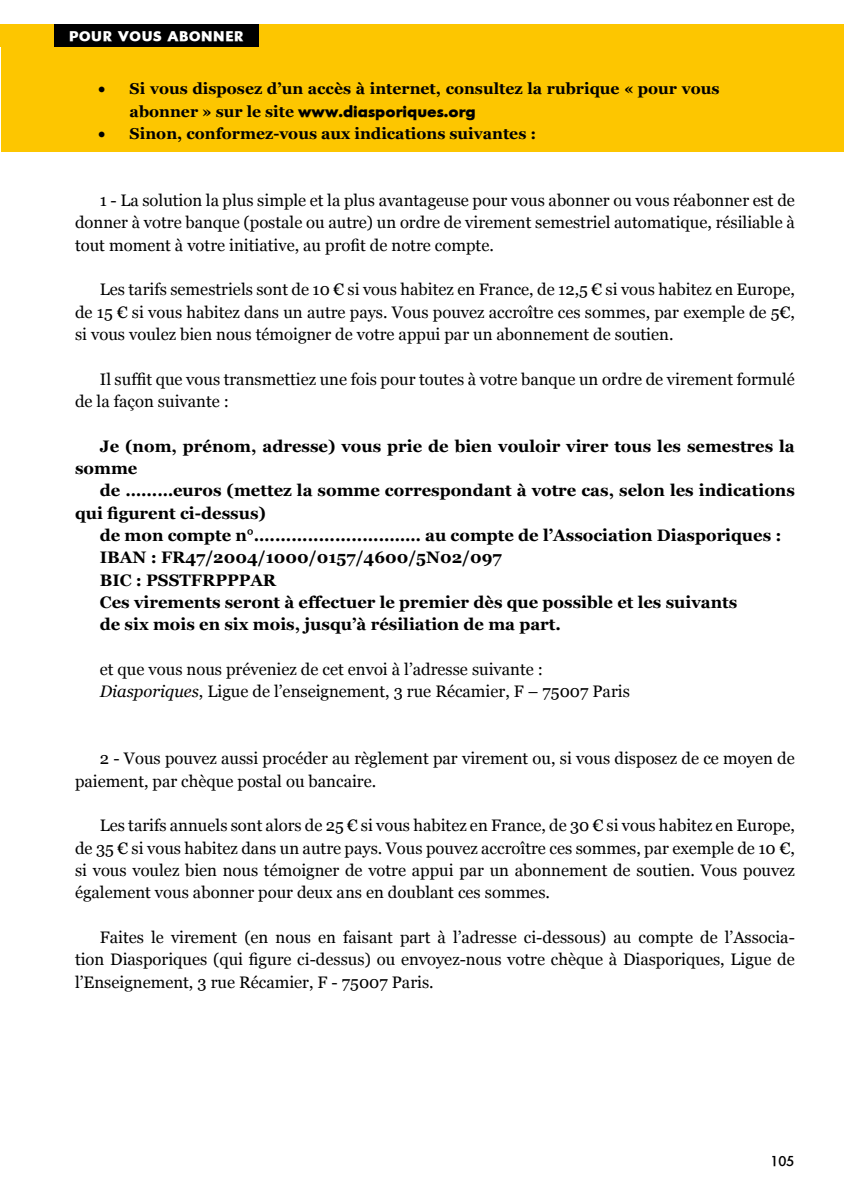
<style>
.page{position:relative;width:844px;height:1191px;background:#fff}
.page>*{position:absolute;margin:0;border:0;box-sizing:border-box;transform-origin:0 0}
.t1{font:21px "Futura Serie BQ Demi Bold SC";color:#fff}
.t2{font:16.62px/22.4px "Georgia";color:#000;text-align:justify}
.t3{font:700 16.62px/22.4px "Georgia";color:#000}
.t4{font:700 15.75px "Georgia";color:#000}
.t5{font:15.75px "Futura Serie BQ Bold";color:#000}
.t6{font:14px "Futura Serie BQ Medium";color:#000}
.s1{font-family:"Georgia";font-weight:700}
.s2{font-style:italic}
</style>
<div class="page">
<div style="left:0;top:25px;width:843px;height:22px;background:#fdc600"></div>
<div style="left:1px;top:47px;width:842px;height:104px;background:#fdc600"></div>
<div style="left:54px;top:25px;width:204px;height:22px;background:#000"></div>
<p class="t1" style="left:69px;top:22px;width:176px">pour vous abonner</p>
<p class="t4" style="left:98px;top:80px;width:622px">• Si vous disposez d’un accès à internet, consultez la rubrique « pour vous</p>
<p class="t5" style="left:130px;top:101px;width:347px"><span class="s1">abonner » sur le site</span> www.diasporiques.org</p>
<p class="t4" style="left:98px;top:125px;width:439px">• Sinon, conformez-vous aux indications suivantes :</p>
<p class="t2" style="left:75px;top:189px;width:721px;text-indent:25px">1 - La solution la plus simple et la plus avantageuse pour vous abonner ou vous réabonner est de donner à votre banque (postale ou autre) un ordre de virement semestriel automatique, résiliable à tout moment à votre initiative, au profit de notre compte.</p>
<p class="t2" style="left:75px;top:278px;width:721px;text-indent:25px">Les tarifs semestriels sont de 10 € si vous habitez en France, de 12,5 € si vous habitez en Europe, de 15 € si vous habitez dans un autre pays. Vous pouvez accroître ces sommes, par exemple de 5€, si vous voulez bien nous témoigner de votre appui par un abonnement de soutien.</p>
<p class="t2" style="left:75px;top:367px;width:721px;text-indent:25px">Il suffit que vous transmettiez une fois pour toutes à votre banque un ordre de virement formulé de la façon suivante :</p>
<p class="t3" style="left:75px;top:434px;width:721px;text-indent:25px">Je (nom, prénom, adresse) vous prie de bien vouloir virer tous les semestres la somme</p>
<p class="t3" style="left:75px;top:479px;width:721px;text-indent:25px">de …...…euros (mettez la somme correspondant à votre cas, selon les indications qui figurent ci-dessus)</p>
<p class="t3" style="left:100px;top:524px;width:683px">de mon compte n°…......................…… au compte de l’Association Diasporiques :<br>IBAN : FR47/2004/1000/0157/4600/5N02/097<br>BIC : PSSTFRPPPAR<br>Ces virements seront à effectuer le premier dès que possible et les suivants<br>de six mois en six mois, jusqu’à résiliation de ma part.</p>
<p class="t2" style="left:100px;top:658px;width:531px">et que vous nous préveniez de cet envoi à l’adresse suivante :<br><span class="s2">Diasporiques</span>, Ligue de l’enseignement, 3 rue Récamier, F – 75007 Paris</p>
<p class="t2" style="left:75px;top:747px;width:721px;text-indent:25px">2 - Vous pouvez aussi procéder au règlement par virement ou, si vous disposez de ce moyen de paiement, par chèque postal ou bancaire.</p>
<p class="t2" style="left:75px;top:814px;width:721px;text-indent:25px">Les tarifs annuels sont alors de 25 € si vous habitez en France, de 30 € si vous habitez en Europe, de 35 € si vous habitez dans un autre pays. Vous pouvez accroître ces sommes, par exemple de 10 €, si vous voulez bien nous témoigner de votre appui par un abonnement de soutien. Vous pouvez également vous abonner pour deux ans en doublant ces sommes.</p>
<p class="t2" style="left:75px;top:926px;width:721px;text-indent:25px">Faites le virement (en nous en faisant part à l’adresse ci-dessous) au compte de l’Associa&shy;tion Diasporiques (qui figure ci-dessus) ou envoyez-nous votre chèque à Diasporiques, Ligue de l’Enseignement, 3 rue Récamier, F - 75007 Paris.</p>
<p class="t6" style="left:770px;top:1153px;width:25px">105</p>
</div>
